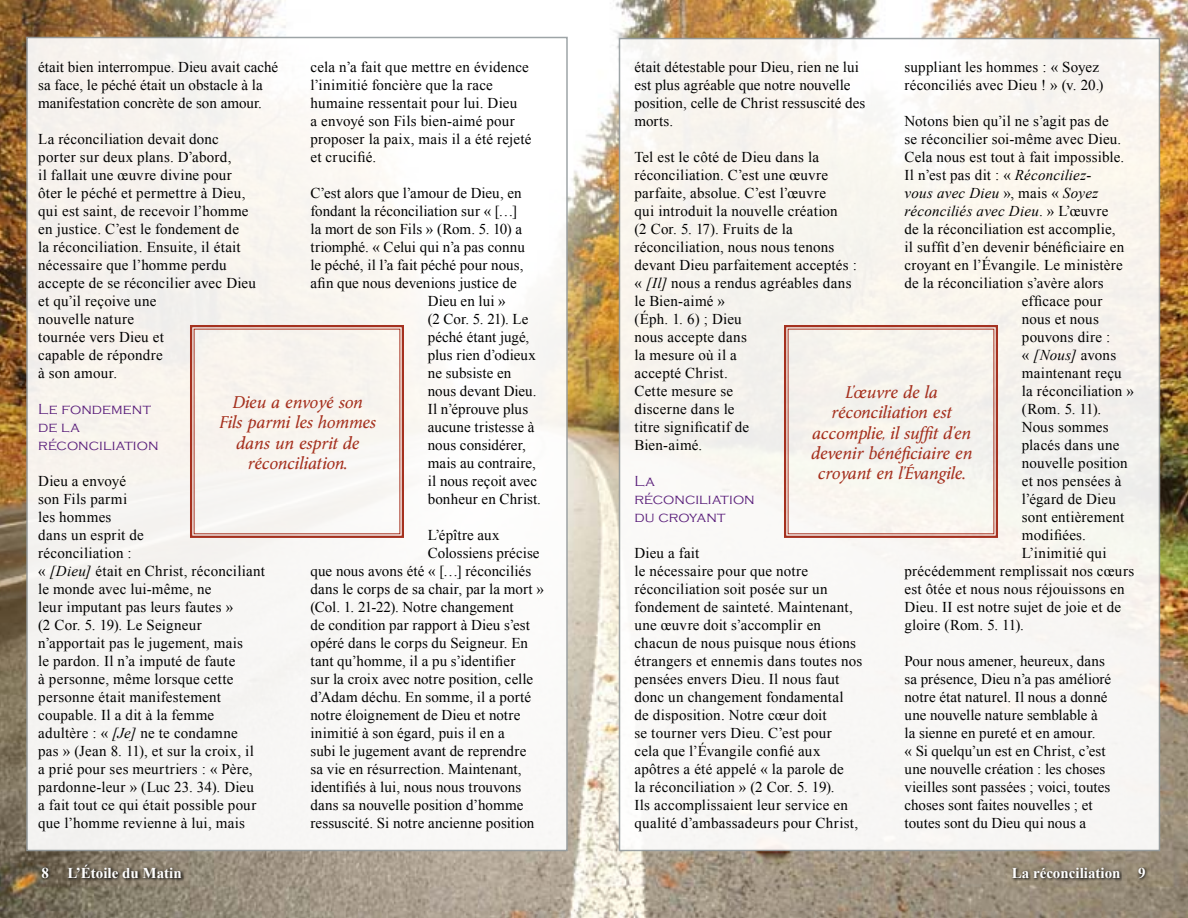
<style>
.page{position:relative;width:1188px;height:918px;background:#fff}
.page>*{position:absolute;margin:0;border:0;box-sizing:border-box;transform-origin:0 0}
.t1{font:italic 15.75px/20.2px "Byington";color:#a5311f;text-align:center}
.t2{font:15px/18px "Times New Roman";letter-spacing:.01em;color:#000}
.t3{font:300 15px/18px "Copperplate Gothic";letter-spacing:.005em;color:#591d7a}
.t4{font:italic 15px "Times New Roman";letter-spacing:.02em;color:#000}
.t5{font:700 15px "Times New Roman";color:#fff}
.t6{font:15px "Times New Roman";letter-spacing:.03em;color:#000}
.s1{font-style:italic}
.s2{font-style:normal}
</style>
<div class="page">
<img style="left:0;top:0;width:1188px;height:918px">
<div style="left:619px;top:38px;width:541px;height:813px;background:#f8f6f1;border:2px solid #959c9f"></div>
<div style="left:26px;top:37px;width:542px;height:814px;background:#f8f6f4;border:2px solid #959c9f"></div>
<svg style="left:783px;top:324px;width:216px;height:214px"></svg>
<svg style="left:189px;top:324px;width:215px;height:214px"></svg>
<div style="left:1137px;top:867px;width:11px;height:14px;background:#000;opacity:.75"></div>
<div style="left:66px;top:862px;width:118px;height:20px;background:#000;opacity:.75"></div>
<div style="left:40px;top:866px;width:12px;height:14px;background:#000;opacity:.75"></div>
<div style="left:1011px;top:865px;width:111px;height:17px;background:#000;opacity:.75"></div>
<p class="t2" style="left:38px;top:58px;width:241px">était bien interrompue. Dieu avait caché sa face, le péché était un obstacle à la manifestation concrète de son amour.</p>
<p class="t2" style="left:38px;top:130px;width:219px">La réconciliation devait donc porter sur deux plans. D’abord,<br>il fallait une œuvre divine pour ôter le péché et permettre à Dieu, qui est saint, de recevoir l’homme en justice. C’est le fondement de<br>la réconciliation. Ensuite, il était nécessaire que l’homme perdu accepte de se réconcilier avec Dieu et qu’il reçoive une<br>nouvelle nature<br>tournée vers Dieu et<br>capable de répondre<br>à son amour.</p>
<p class="t3" style="left:38px;top:400px;width:122px">Le fondement de la réconciliation</p>
<p class="t2" style="left:38px;top:472px;width:228px">Dieu a envoyé<br>son Fils parmi<br>les hommes<br>dans un esprit de<br>réconciliation :<br>« <span class="s1">[Dieu]</span> était en Christ, réconciliant le monde avec lui-même, ne<br>leur imputant pas leurs fautes »<br>(2 Cor. 5. 19). Le Seigneur n’apportait pas le jugement, mais<br>le pardon. Il n’a imputé de faute<br>à personne, même lorsque cette personne était manifestement coupable. Il a dit à la femme adultère : « <span class="s1">[Je]</span> ne te condamne<br>pas » (Jean 8. 11), et sur la croix, il<br>a prié pour ses meurtriers : « Père, pardonne-leur » (Luc 23. 34). Dieu<br>a fait tout ce qui était possible pour que l’homme revienne à lui, mais</p>
<p class="t2" style="left:310px;top:58px;width:223px">cela n’a fait que mettre en évidence l’inimitié foncière que la race humaine ressentait pour lui. Dieu<br>a envoyé son Fils bien-aimé pour proposer la paix, mais il a été rejeté et crucifié.</p>
<p class="t2" style="left:310px;top:184px;width:213px">C’est alors que l’amour de Dieu, en</p>
<p class="t2" style="left:310px;top:202px;width:208px">fondant la réconciliation sur « […]</p>
<p class="t2" style="left:310px;top:220px;width:213px">la mort de son Fils » (Rom. 5. 10) a</p>
<p class="t2" style="left:310px;top:238px;width:216px">triomphé. « Celui qui n’a pas connu</p>
<p class="t2" style="left:310px;top:256px;width:215px">le péché, il l’a fait péché pour nous,</p>
<p class="t2" style="left:310px;top:274px;width:208px">afin que nous devenions justice de</p>
<p class="t2" style="left:428px;top:292px;width:79px">Dieu en lui »</p>
<p class="t2" style="left:428px;top:310px;width:102px">(2 Cor. 5. 21). Le</p>
<p class="t2" style="left:428px;top:328px;width:103px">péché étant jugé,</p>
<p class="t2" style="left:428px;top:346px;width:110px">plus rien d’odieux</p>
<p class="t2" style="left:428px;top:364px;width:85px">ne subsiste en</p>
<p class="t2" style="left:428px;top:382px;width:110px">nous devant Dieu.</p>
<p class="t2" style="left:428px;top:400px;width:102px">Il n’éprouve plus</p>
<p class="t2" style="left:428px;top:418px;width:108px">aucune tristesse à</p>
<p class="t2" style="left:428px;top:436px;width:100px">nous considérer,</p>
<p class="t2" style="left:428px;top:454px;width:110px">mais au contraire,</p>
<p class="t2" style="left:428px;top:472px;width:111px">il nous reçoit avec</p>
<p class="t2" style="left:428px;top:490px;width:115px">bonheur en Christ.</p>
<p class="t2" style="left:428px;top:526px;width:73px">L’épître aux</p>
<p class="t2" style="left:428px;top:544px;width:113px">Colossiens précise</p>
<p class="t2" style="left:310px;top:562px;width:222px">que nous avons été « […] réconciliés</p>
<p class="t2" style="left:310px;top:580px;width:235px">dans le corps de sa chair, par la mort »</p>
<p class="t2" style="left:310px;top:598px;width:205px">(Col. 1. 21‑22). Notre changement</p>
<p class="t2" style="left:310px;top:616px;width:221px">de condition par rapport à Dieu s’est</p>
<p class="t2" style="left:310px;top:634px;width:219px">opéré dans le corps du Seigneur. En</p>
<p class="t2" style="left:310px;top:652px;width:206px">tant qu’homme, il a pu s’identifier</p>
<p class="t2" style="left:310px;top:670px;width:224px">sur la croix avec notre position, celle</p>
<p class="t2" style="left:310px;top:688px;width:222px">d’Adam déchu. En somme, il a porté</p>
<p class="t2" style="left:310px;top:706px;width:211px">notre éloignement de Dieu et notre</p>
<p class="t2" style="left:310px;top:724px;width:196px">inimitié à son égard, puis il en a</p>
<p class="t2" style="left:310px;top:742px;width:217px">subi le jugement avant de reprendre</p>
<p class="t2" style="left:310px;top:760px;width:213px">sa vie en résurrection. Maintenant,</p>
<p class="t2" style="left:310px;top:778px;width:212px">identifiés à lui, nous nous trouvons</p>
<p class="t2" style="left:310px;top:796px;width:215px">dans sa nouvelle position d’homme</p>
<p class="t2" style="left:310px;top:814px;width:225px">ressuscité. Si notre ancienne position</p>
<p class="t1" style="left:219px;top:393px;width:158px">Dieu a envoyé son<br>Fils parmi les hommes dans un esprit de réconciliation.</p>
<p class="t2" style="left:634px;top:58px;width:232px">était détestable pour Dieu, rien ne lui est plus agréable que notre nouvelle position, celle de Christ ressuscité des morts.</p>
<p class="t2" style="left:634px;top:148px;width:224px">Tel est le côté de Dieu dans la réconciliation. C’est une œuvre parfaite, absolue. C’est l’œuvre<br>qui introduit la nouvelle création<br>(2 Cor. 5. 17). Fruits de la réconciliation, nous nous tenons devant Dieu parfaitement acceptés : « <span class="s1">[Il]</span> nous a rendus agréables dans le Bien-aimé »<br>(Éph. 1. 6) ; Dieu<br>nous accepte dans<br>la mesure où il a<br>accepté Christ.<br>Cette mesure se<br>discerne dans le<br>titre significatif de<br>Bien-aimé.</p>
<p class="t3" style="left:634px;top:472px;width:122px">La réconciliation du croyant</p>
<p class="t2" style="left:634px;top:544px;width:229px">Dieu a fait<br>le nécessaire pour que notre réconciliation soit posée sur un fondement de sainteté. Maintenant, une œuvre doit s’accomplir en chacun de nous puisque nous étions étrangers et ennemis dans toutes nos pensées envers Dieu. Il nous faut donc un changement fondamental<br>de disposition. Notre cœur doit<br>se tourner vers Dieu. C’est pour<br>cela que l’Évangile confié aux apôtres a été appelé « la parole de<br>la réconciliation » (2 Cor. 5. 19).<br>Ils accomplissaient leur service en qualité d’ambassadeurs pour Christ,</p>
<p class="t2" style="left:904px;top:58px;width:201px">suppliant les hommes : « Soyez réconciliés avec Dieu ! » (v. 20.)</p>
<p class="t2" style="left:904px;top:112px;width:206px">Notons bien qu’il ne s’agit pas de</p>
<p class="t2" style="left:904px;top:130px;width:218px">se réconcilier soi-même avec Dieu.</p>
<p class="t2" style="left:904px;top:148px;width:221px">Cela nous est tout à fait impossible.</p>
<p class="t2" style="left:904px;top:166px;width:188px">Il n’est pas dit : « <span class="s1">Réconciliez-</span></p>
<p class="t4" style="left:904px;top:183px;width:195px">vous avec Dieu <span class="s2">», mais «</span> Soyez</p>
<p class="t4" style="left:904px;top:201px;width:205px">réconciliés avec Dieu<span class="s2">. » L’œuvre</span></p>
<p class="t2" style="left:904px;top:220px;width:213px">de la réconciliation est accomplie,</p>
<p class="t2" style="left:904px;top:238px;width:221px">il suffit d’en devenir bénéficiaire en</p>
<p class="t2" style="left:904px;top:256px;width:220px">croyant en l’Évangile. Le ministère</p>
<p class="t2" style="left:904px;top:274px;width:201px">de la réconciliation s’avère alors</p>
<p class="t2" style="left:1022px;top:292px;width:82px">efficace pour</p>
<p class="t2" style="left:1022px;top:310px;width:79px">nous et nous</p>
<p class="t2" style="left:1022px;top:328px;width:90px">pouvons dire :</p>
<p class="t2" style="left:1022px;top:346px;width:96px">« <span class="s1">[Nous]</span> avons</p>
<p class="t2" style="left:1022px;top:364px;width:101px">maintenant reçu</p>
<p class="t2" style="left:1022px;top:382px;width:113px">la réconciliation »</p>
<p class="t2" style="left:1022px;top:400px;width:81px">(Rom. 5. 11).</p>
<p class="t2" style="left:1022px;top:418px;width:88px">Nous sommes</p>
<p class="t2" style="left:1022px;top:436px;width:99px">placés dans une</p>
<p class="t2" style="left:1022px;top:454px;width:107px">nouvelle position</p>
<p class="t2" style="left:1022px;top:472px;width:101px">et nos pensées à</p>
<p class="t2" style="left:1022px;top:490px;width:95px">l’égard de Dieu</p>
<p class="t2" style="left:1022px;top:508px;width:104px">sont entièrement</p>
<p class="t2" style="left:1022px;top:526px;width:66px">modifiées.</p>
<p class="t6" style="left:1022px;top:543px;width:86px">L’inimitié qui</p>
<p class="t2" style="left:904px;top:562px;width:231px">précédemment remplissait nos cœurs</p>
<p class="t2" style="left:904px;top:580px;width:222px">est ôtée et nous nous réjouissons en</p>
<p class="t2" style="left:904px;top:598px;width:218px">Dieu. II est notre sujet de joie et de</p>
<p class="t2" style="left:904px;top:616px;width:121px">gloire (Rom. 5. 11).</p>
<p class="t2" style="left:904px;top:652px;width:208px">Pour nous amener, heureux, dans sa présence, Dieu n’a pas amélioré notre état naturel. Il nous a donné une nouvelle nature semblable à la sienne en pureté et en amour.<br>« Si quelqu’un est en Christ, c’est une nouvelle création : les choses vieilles sont passées ; voici, toutes choses sont faites nouvelles ; et toutes sont du Dieu qui nous a</p>
<p class="t1" style="left:810px;top:383px;width:163px">L’œuvre de la réconciliation est accomplie, il suffit d’en devenir bénéficiaire en croyant en l’Évangile.</p>
<p class="t5" style="left:41px;top:862px;width:142px">8 L’Étoile du Matin</p>
<p class="t5" style="left:1012px;top:862px;width:136px">La réconciliation 9</p>
</div>
